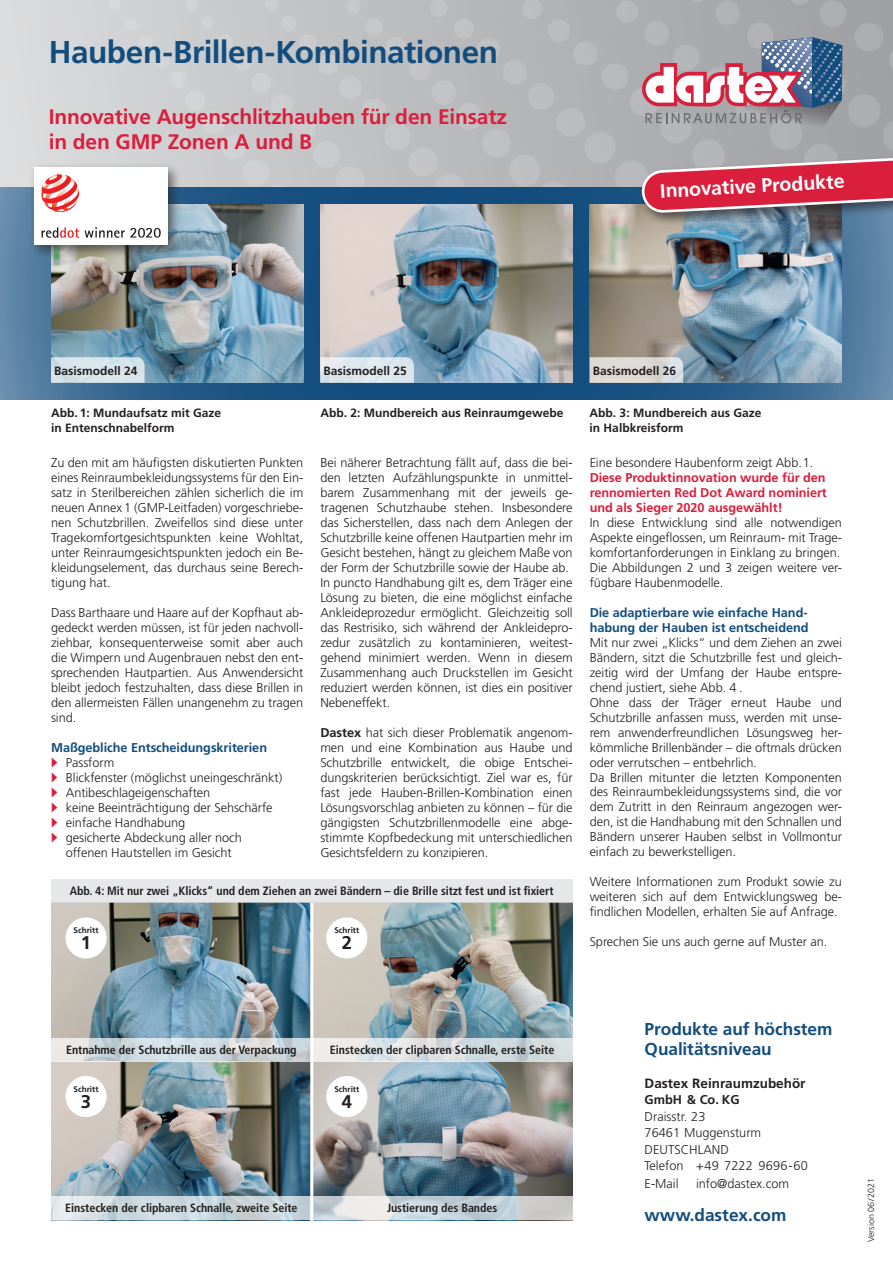
<style>
.page{position:relative;width:893px;height:1263px;background:#fff}
.page>*{position:absolute;margin:0;border:0;box-sizing:border-box;transform-origin:0 0}
.t1{font:700 31.5px "Frutiger";letter-spacing:-.015em;color:#134d7e}
.t2{font:700 21px/25.5px "Frutiger";letter-spacing:-.01em;color:#da1f3d}
.t3{font:700 19.5px "Frutiger";color:#fff}
.t4{font:700 18.45px "Frutiger";color:#231f20}
.t5{font:700 17.25px/20.7px "Frutiger";letter-spacing:-.005em;color:#134d7e}
.t6{font:700 13.5px "Frutiger";color:#231f20}
.t7{font:300 12.75px/15px "Frutiger";letter-spacing:-.005em;color:#231f20}
.t8{font:700 12.75px/15px "Frutiger";letter-spacing:-.005em;color:#134d7e}
.t9{font:700 12.75px/15px "Frutiger";letter-spacing:-.005em;color:#da1f3d;text-align:justify}
.t10{font:700 12.75px "Frutiger";color:#231f20}
.t11{font:700 condensed 12px "Frutiger";letter-spacing:-.005em;color:#231f20}
.t12{font:700 12px/14.4px "Frutiger";color:#231f20}
.t13{font:300 9px "Frutiger";color:#231f20}
.t14{font:700 8.25px "Frutiger";color:#231f20}
.s1{font-family:"European Pi Four";font-weight:400;color:#da1f3d}
.s2{font-weight:700}
</style>
<div class="page">
<div style="left:0;top:0;width:893px;height:187px;background:linear-gradient(to right,#dadbdc,#9fa0a3)"></div>
<svg style="left:0;top:187px;width:893px;height:213px;background:#356690"></svg>
<svg style="left:642px;top:37px;width:200px;height:94px"></svg>
<img style="left:590px;top:204px;width:252px;height:179px">
<img style="left:320px;top:204px;width:253px;height:179px">
<img style="left:51px;top:204px;width:252px;height:179px">
<svg style="left:51px;top:357px;width:94px;height:26px;background:#d4e1e8"></svg>
<div style="left:639px;top:151px;width:254px;height:75px;background:#231f20;opacity:.6"></div>
<svg style="left:641px;top:154px;width:252px;height:58px;background:#c65468"></svg>
<img style="left:51px;top:903px;width:522px;height:294px">
<div style="left:51px;top:880px;width:522px;height:23px;background:#e6e7e8"></div>
<svg style="left:51px;top:1197px;width:259px;height:23px;background:#ced9df"></svg>
<svg style="left:313px;top:1038px;width:260px;height:23px;background:#d9dfe1"></svg>
<svg style="left:51px;top:1038px;width:259px;height:23px;background:#d1dadd"></svg>
<svg style="left:313px;top:1197px;width:260px;height:23px;background:#cdd5d9"></svg>
<div style="left:66px;top:917px;width:41px;height:41px;background:#fff;border-radius:50%"></div>
<div style="left:66px;top:1076px;width:41px;height:41px;background:#fff;border-radius:50%"></div>
<div style="left:326px;top:917px;width:41px;height:41px;background:#fff;border-radius:50%"></div>
<div style="left:326px;top:1076px;width:41px;height:41px;background:#fff;border-radius:50%"></div>
<hr style="left:310px;top:903px;width:3px;height:360px;background:#fff">
<svg style="left:320px;top:357px;width:94px;height:26px;background:#dbe5ec"></svg>
<svg style="left:590px;top:357px;width:93px;height:26px;background:#d9d8d5"></svg>
<div style="left:30px;top:163px;width:152px;height:96px;background:#231f20;opacity:.6"></div>
<div style="left:34px;top:167px;width:134px;height:78px;background:#fff"></div>
<svg style="left:41px;top:174px;width:38px;height:38px"></svg>
<svg style="left:42px;top:227px;width:37px;height:11px"></svg>
<svg style="left:85px;top:227px;width:76px;height:11px"></svg>
<h1 class="t1" style="left:49px;top:33px;width:451px">Hauben-Brillen-Kombinationen</h1>
<h2 class="t2" style="left:49px;top:103px;width:460px">Innovative Augenschlitzhauben für den Einsatz in den GMP Zonen A und B</h2>
<h3 class="t3" style="left:660px;top:179px;width:186px;rotate:-3deg">Innovative Produkte</h3>
<p class="t12" style="left:54px;top:363px;width:85px">Basismodell 24</p>
<p class="t12" style="left:324px;top:363px;width:85px">Basismodell 25</p>
<p class="t12" style="left:593px;top:363px;width:85px">Basismodell 26</p>
<p class="t12" style="left:51px;top:406px;width:172px">Abb. 1: Mundaufsatz mit Gaze in Entenschnabelform</p>
<p class="t12" style="left:320px;top:406px;width:245px">Abb. 2: Mundbereich aus Reinraumgewebe</p>
<p class="t12" style="left:590px;top:406px;width:173px">Abb. 3: Mundbereich aus Gaze in Halbkreisform</p>
<p class="t7" style="left:51px;top:455px;width:254px;text-align:justify">Zu den mit am häufigsten diskutierten Punkten eines Reinraumbekleidungssystems für den Ein&shy;satz in Sterilbereichen zählen sicherlich die im neuen Annex 1 (GMP-Leitfaden) vorgeschriebe&shy;nen Schutzbrillen. Zweifellos sind diese unter Tragekomfortgesichtspunkten keine Wohltat, unter Reinraumgesichtspunkten jedoch ein Be&shy;kleidungselement, das durchaus seine Berech&shy;tigung hat.</p>
<p class="t7" style="left:51px;top:605px;width:254px;text-align:justify">Dass Barthaare und Haare auf der Kopfhaut ab&shy;gedeckt werden müssen, ist für jeden nachvoll&shy;ziehbar, konsequenterweise somit aber auch die Wimpern und Augenbrauen nebst den ent&shy;sprechenden Hautpartien. Aus Anwendersicht bleibt jedoch festzuhalten, dass diese Brillen in den allermeisten Fällen unangenehm zu tragen sind.</p>
<p class="t8" style="left:51px;top:740px;width:218px">Maßgebliche Entscheidungskriterien</p>
<p class="t7" style="left:51px;top:755px;width:65px"><span class="s1">P</span> Passform</p>
<p class="t7" style="left:51px;top:770px;width:233px"><span class="s1">P</span> Blickfenster (möglichst uneingeschränkt)</p>
<p class="t7" style="left:51px;top:785px;width:161px"><span class="s1">P</span> Antibeschlageigenschaften</p>
<p class="t7" style="left:51px;top:800px;width:223px"><span class="s1">P</span> keine Beeinträchtigung der Sehschärfe</p>
<p class="t7" style="left:51px;top:815px;width:136px"><span class="s1">P</span> einfache Handhabung</p>
<p class="t7" style="left:51px;top:830px;width:192px"><span class="s1">P</span> gesicherte Abdeckung aller noch</p>
<p class="t7" style="left:66px;top:845px;width:167px">offenen Hautstellen im Gesicht</p>
<p class="t7" style="left:320px;top:455px;width:254px">Bei näherer Betrachtung fällt auf, dass die bei&shy;den letzten Aufzählungspunkte in unmittel&shy;barem Zusammenhang mit der jeweils ge&shy;tragenen Schutzhaube stehen. Insbesondere das Sicherstellen, dass nach dem Anlegen der Schutzbrille keine offenen Hautpartien mehr im Gesicht bestehen, hängt zu gleichem Maße von der Form der Schutzbrille sowie der Haube ab.<br>In puncto Handhabung gilt es, dem Träger eine Lösung zu bieten, die eine möglichst einfache Ankleideprozedur ermöglicht. Gleichzeitig soll das Restrisiko, sich während der Ankleidepro&shy;zedur zusätzlich zu kontaminieren, weitest&shy;gehend minimiert werden. Wenn in diesem Zusammenhang auch Druckstellen im Gesicht reduziert werden können, ist dies ein positiver Nebeneffekt.</p>
<p class="t7" style="left:320px;top:725px;width:254px;text-align:justify"><span class="s2">Dastex</span> hat sich dieser Problematik angenom&shy;men und eine Kombination aus Haube und Schutzbrille entwickelt, die obige Entschei&shy;dungskriterien berücksichtigt. Ziel war es, für fast jede Hauben-Brillen-Kombination einen Lösungsvorschlag anbieten zu können – für die gängigsten Schutzbrillenmodelle eine abge&shy;stimmte Kopfbedeckung mit unterschiedlichen Gesichtsfeldern zu konzipieren.</p>
<p class="t11" style="left:70px;top:884px;width:485px">Abb. 4: Mit nur zwei „Klicks“ und dem Ziehen an zwei Bändern – die Brille sitzt fest und ist fixiert</p>
<p class="t14" style="left:74px;top:925px;width:26px">Schritt</p>
<h3 class="t4" style="left:81px;top:932px;width:12px">1</h3>
<p class="t14" style="left:334px;top:925px;width:26px">Schritt</p>
<h3 class="t4" style="left:342px;top:932px;width:12px">2</h3>
<p class="t7" style="left:590px;top:455px;width:225px">Eine besondere Haubenform zeigt Abb. 1.</p>
<p class="t9" style="left:590px;top:469px;width:239px">Diese Produktinnovation wurde für den rennomierten Red Dot Award nominiert und als Sieger 2020 ausgewählt!</p>
<p class="t7" style="left:590px;top:515px;width:254px">In diese Entwicklung sind alle notwendigen Aspekte eingeflossen, um Reinraum- mit Trage&shy;komfortanforderungen in Einklang zu bringen.<br>Die Abbildungen 2 und 3 zeigen weitere ver&shy;fügbare Haubenmodelle.</p>
<p class="t8" style="left:590px;top:604px;width:220px">Die adaptierbare wie einfache Hand&shy;habung der Hauben ist entscheidend</p>
<p class="t7" style="left:590px;top:635px;width:254px">Mit nur zwei „Klicks“ und dem Ziehen an zwei Bändern, sitzt die Schutzbrille fest und gleich&shy;zeitig wird der Umfang der Haube entspre&shy;chend justiert, siehe Abb. 4 .<br>Ohne dass der Träger erneut Haube und Schutzbrille anfassen muss, werden mit unse&shy;rem anwenderfreundlichen Lösungsweg her&shy;kömmliche Brillenbänder – die oftmals drücken oder verrutschen – entbehrlich.<br>Da Brillen mitunter die letzten Komponenten des Reinraumbekleidungssystems sind, die vor dem Zutritt in den Reinraum angezogen wer&shy;den, ist die Handhabung mit den Schnallen und Bändern unserer Hauben selbst in Vollmontur einfach zu bewerkstelligen.</p>
<p class="t7" style="left:590px;top:874px;width:254px;text-align:justify">Weitere Informationen zum Produkt sowie zu weiteren sich auf dem Entwicklungsweg be&shy;findlichen Modellen, erhalten Sie auf Anfrage.</p>
<p class="t7" style="left:590px;top:934px;width:239px">Sprechen Sie uns auch gerne auf Muster an.</p>
<p class="t11" style="left:66px;top:1042px;width:232px">Entnahme der Schutzbrille aus der Verpackung</p>
<p class="t14" style="left:74px;top:1084px;width:26px">Schritt</p>
<h3 class="t4" style="left:81px;top:1091px;width:12px">3</h3>
<p class="t11" style="left:330px;top:1042px;width:226px">Einstecken der clipbaren Schnalle, erste Seite</p>
<p class="t14" style="left:334px;top:1084px;width:26px">Schritt</p>
<h3 class="t4" style="left:342px;top:1091px;width:12px">4</h3>
<p class="t11" style="left:65px;top:1201px;width:234px">Einstecken der clipbaren Schnalle, zweite Seite</p>
<p class="t11" style="left:387px;top:1201px;width:112px">Justierung des Bandes</p>
<h3 class="t5" style="left:645px;top:1018px;width:189px">Produkte auf höchstem<br>Qualitätsniveau</h3>
<p class="t6" style="left:645px;top:1075px;width:162px">Dastex Reinraumzubehör</p>
<p class="t10" style="left:645px;top:1092px;width:96px">GmbH &amp; Co. KG</p>
<p class="t7" style="left:645px;top:1108px;width:165px;line-height:16.5px">Draisstr. 23<br>76461 Muggensturm<br>DEUTSCHLAND<br>Telefon +49 7222 9696-60</p>
<p class="t7" style="left:645px;top:1176px;width:35px">E-Mail</p>
<p class="t7" style="left:696px;top:1176px;width:95px">info@dastex.com</p>
<h3 class="t5" style="left:645px;top:1204px;width:143px">www.dastex.com</h3>
<p class="t13" style="left:866px;top:1242px;width:65px;rotate:-90deg">Version 06/2021</p>
</div>
